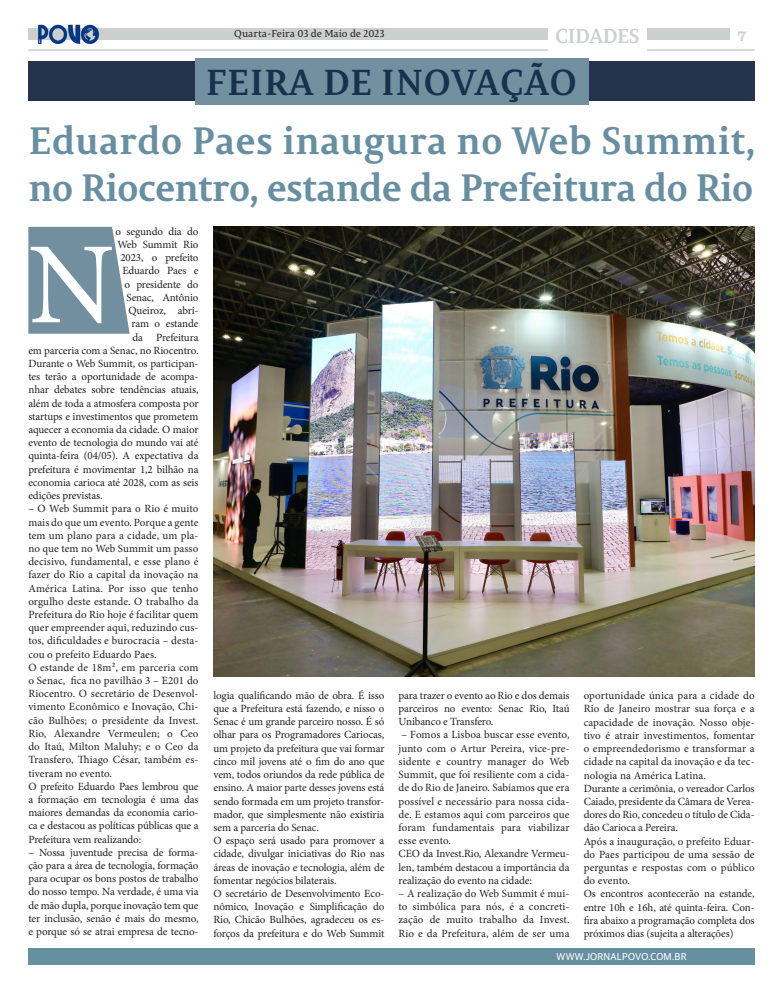
<style>
.page{position:relative;width:783px;height:993px;background:#fff}
.page>*{position:absolute;margin:0;border:0;box-sizing:border-box;transform-origin:0 0}
.t1{font:116px "Minion Pro";color:#fff}
.t2{font:700 38px/46.3px "Permian Serif Typeface";letter-spacing:-.02em;color:#678fa1}
.t3{font:700 36px "Permian Serif Typeface";letter-spacing:.015em;color:#18324d}
.t4{font:700 20px "Permian Serif Typeface";letter-spacing:-.02em;color:#cccfcf}
.t5{font:16px "Clarendon BT";color:#cccfcf}
.t6{font:11px/13.2px "Minion Pro";letter-spacing:-.01em;color:#231f20;text-align:justify}
.t7{font:10px "Permian Serif Typeface";color:#231f20}
.t8{font:10px "Guardian Sans";letter-spacing:.02em;color:#fff}
</style>
<div class="page">
<div style="left:28px;top:947px;width:726px;height:17px;background:#668fa0"></div>
<div style="left:28px;top:28px;width:519px;height:12px;background:#cccfcf"></div>
<div style="left:647px;top:28px;width:82px;height:12px;background:#cccfcf"></div>
<hr style="left:647px;top:49px;width:107px;height:2px;background:#cccfcf">
<hr style="left:28px;top:49px;width:519px;height:2px;background:#cccfcf">
<div style="left:28px;top:61px;width:726px;height:40px;background:#25334d"></div>
<div style="left:195px;top:58px;width:393px;height:46px;background:#7390a0"></div>
<svg style="left:28px;top:227px;width:102px;height:106px"></svg>
<img style="left:213px;top:227px;width:541px;height:449px">
<img style="left:38px;top:24px;width:61px;height:20px">
<h3 class="t4" style="left:555px;top:20px;width:86px">CIDADES</h3>
<p class="t3" style="left:206px;top:52px;width:373px">FEIRA DE INOVAÇÃO</p>
<p class="t2" style="left:28px;top:116px;width:728px">Eduardo Paes inaugura no Web Summit, no Riocentro, estande da Prefeitura do Rio</p>
<p class="t1" style="left:28px;top:207px;width:88px">N</p>
<p class="t7" style="left:234px;top:26px;width:151px">Quarta-Feira 03 de Maio de 2023</p>
<h3 class="t5" style="left:736px;top:25px;width:11px">7</h3>
<p class="t6" style="left:115px;top:225px;width:85px">o segundo dia do</p>
<p class="t6" style="left:117px;top:238px;width:82px">Web Summit Rio</p>
<p class="t6" style="left:120px;top:251px;width:79px">2023, o prefeito</p>
<p class="t6" style="left:122px;top:264px;width:78px">Eduardo Paes e</p>
<p class="t6" style="left:124px;top:277px;width:75px">o presidente do</p>
<p class="t6" style="left:126px;top:291px;width:74px">Senac, Antônio</p>
<p class="t6" style="left:128px;top:304px;width:72px">Queiroz, abri-</p>
<p class="t6" style="left:131px;top:317px;width:68px">ram o estande</p>
<p class="t6" style="left:132px;top:330px;width:67px">da Prefeitura</p>
<p class="t6" style="left:28px;top:343px;width:172px">em parceria com a Senac, no Riocentro.</p>
<p class="t6" style="left:28px;top:357px;width:172px">Durante o Web Summit, os participan-</p>
<p class="t6" style="left:28px;top:370px;width:172px">tes terão a oportunidade de acompa-</p>
<p class="t6" style="left:28px;top:383px;width:172px">nhar debates sobre tendências atuais,</p>
<p class="t6" style="left:28px;top:396px;width:171px">além de toda a atmosfera composta por</p>
<p class="t6" style="left:28px;top:409px;width:171px">startups e investimentos que prometem</p>
<p class="t6" style="left:28px;top:423px;width:171px">aquecer a economia da cidade. O maior</p>
<p class="t6" style="left:28px;top:436px;width:171px">evento de tecnologia do mundo vai até</p>
<p class="t6" style="left:28px;top:449px;width:172px">quinta-feira (04/05). A expectativa da</p>
<p class="t6" style="left:28px;top:462px;width:172px">prefeitura é movimentar 1,2 bilhão na</p>
<p class="t6" style="left:28px;top:475px;width:172px">economia carioca até 2028, com as seis</p>
<p class="t6" style="left:28px;top:489px;width:76px">edições previstas.</p>
<p class="t6" style="left:28px;top:502px;width:172px">– O Web Summit para o Rio é muito mais do que um evento. Porque a gente tem um plano para a cidade, um pla&shy;no que tem no Web Summit um passo decisivo, fundamental, e esse plano é fazer do Rio a capital da inovação na América Latina. Por isso que tenho orgulho deste estande. O trabalho da Prefeitura do Rio hoje é facilitar quem quer empreender aqui, reduzindo cus&shy;tos, dificuldades e burocracia – desta&shy;cou o prefeito Eduardo Paes.</p>
<p class="t6" style="left:28px;top:660px;width:172px">O estande de 18m², em parceria com o Senac, fica no pavilhão 3 – E201 do Riocentro. O secretário de Desenvol&shy;vimento Econômico e Inovação, Chi&shy;cão Bulhões; o presidente da Invest.<br>Rio, Alexandre Vermeulen; o Ceo do Itaú, Milton Maluhy; e o Ceo da Transfero, Thiago César, também es&shy;tiveram no evento.</p>
<p class="t6" style="left:28px;top:779px;width:172px">O prefeito Eduardo Paes lembrou que a formação em tecnologia é uma das maiores demandas da economia cario&shy;ca e destacou as políticas públicas que a Prefeitura vem realizando:</p>
<p class="t6" style="left:28px;top:845px;width:172px">– Nossa juventude precisa de forma&shy;ção para a área de tecnologia, formação para ocupar os bons postos de trabalho do nosso tempo. Na verdade, é uma via de mão dupla, porque inovação tem que ter inclusão, senão é mais do mesmo, e porque só se atrai empresa de tecno-</p>
<p class="t6" style="left:213px;top:688px;width:172px">logia qualificando mão de obra. É isso que a Prefeitura está fazendo, e nisso o Senac é um grande parceiro nosso. É só olhar para os Programadores Cariocas, um projeto da prefeitura que vai formar cinco mil jovens até o fim do ano que vem, todos oriundos da rede pública de ensino. A maior parte desses jovens está sendo formada em um projeto transfor&shy;mador, que simplesmente não existiria sem a parceria do Senac.</p>
<p class="t6" style="left:213px;top:833px;width:172px">O espaço será usado para promover a cidade, divulgar iniciativas do Rio nas áreas de inovação e tecnologia, além de fomentar negócios bilaterais.</p>
<p class="t6" style="left:213px;top:886px;width:172px">O secretário de Desenvolvimento Eco&shy;nômico, Inovação e Simplificação do Rio, Chicão Bulhões, agradeceu os es&shy;forços da prefeitura e do Web Summit</p>
<p class="t6" style="left:398px;top:688px;width:172px">para trazer o evento ao Rio e dos demais parceiros no evento: Senac Rio, Itaú Unibanco e Transfero.</p>
<p class="t6" style="left:398px;top:728px;width:172px">– Fomos a Lisboa buscar esse evento, junto com o Artur Pereira, vice-pre&shy;sidente e country manager do Web Summit, que foi resiliente com a cida&shy;de do Rio de Janeiro. Sabíamos que era possível e necessário para nossa cida&shy;de. E estamos aqui com parceiros que foram fundamentais para viabilizar esse evento.</p>
<p class="t6" style="left:398px;top:847px;width:172px">CEO da Invest.Rio, Alexandre Vermeu&shy;len, também destacou a importância da realização do evento na cidade:</p>
<p class="t6" style="left:398px;top:886px;width:172px">– A realização do Web Summit é mui&shy;to simbólica para nós, é a concreti&shy;zação de muito trabalho da Invest.<br>Rio e da Prefeitura, além de ser uma</p>
<p class="t6" style="left:583px;top:689px;width:172px">oportunidade única para a cidade do Rio de Janeiro mostrar sua força e a capacidade de inovação. Nosso obje&shy;tivo é atrair investimentos, fomentar o empreendedorismo e transformar a cidade na capital da inovação e da tec&shy;nologia na América Latina.</p>
<p class="t6" style="left:583px;top:781px;width:172px">Durante a cerimônia, o vereador Carlos Caiado, presidente da Câmara de Verea&shy;dores do Rio, concedeu o título de Cida&shy;dão Carioca a Pereira.</p>
<p class="t6" style="left:583px;top:834px;width:172px">Após a inauguração, o prefeito Eduar&shy;do Paes participou de uma sessão de perguntas e respostas com o público do evento.</p>
<p class="t6" style="left:583px;top:887px;width:172px">Os encontros acontecerão na estande, entre 10h e 16h, até quinta-feira. Con&shy;fira abaixo a programação completa dos próximos dias (sujeita a alterações)</p>
<p class="t8" style="left:556px;top:948px;width:131px">WWW.JORNALPOVO.COM.BR</p>
</div>
